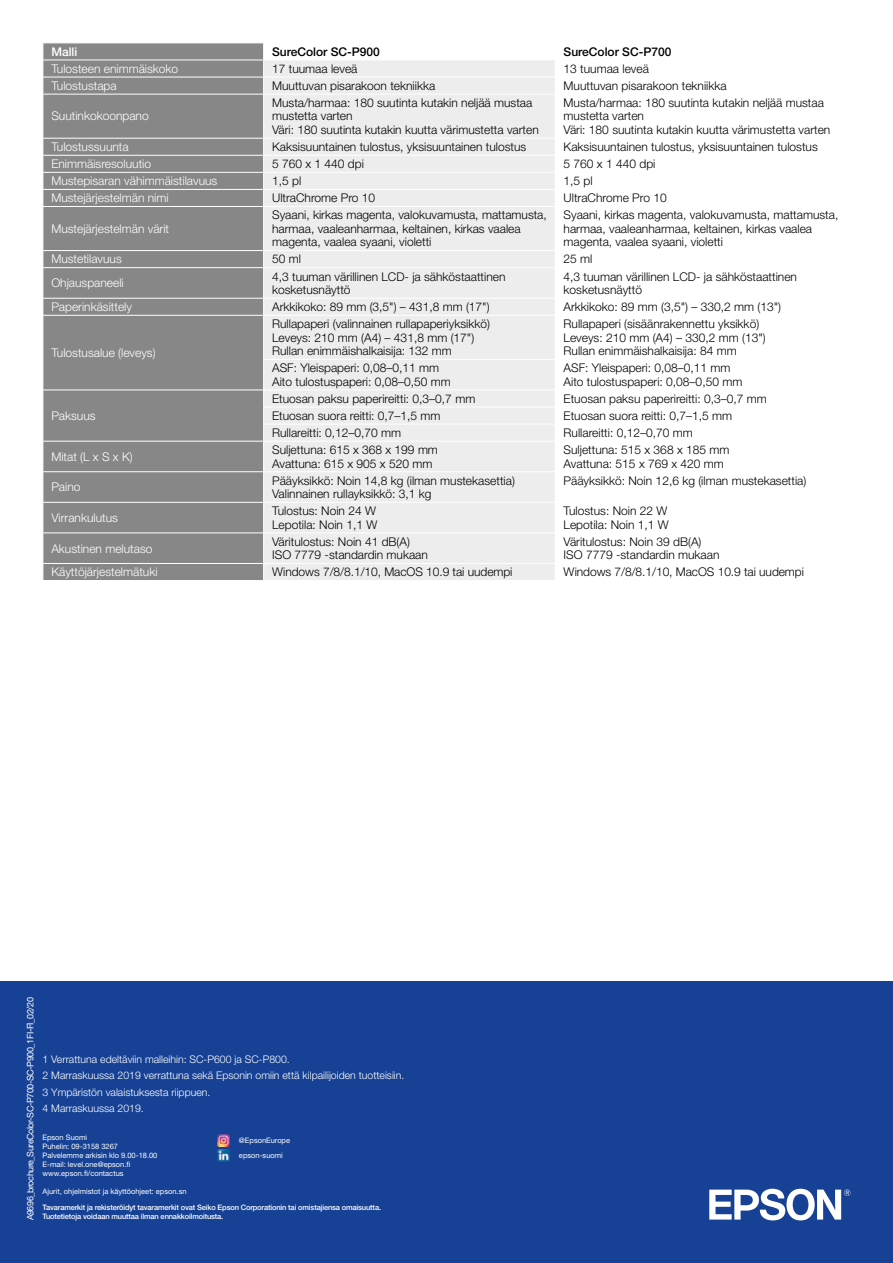
<style>
.page{position:relative;width:893px;height:1263px;background:#fff}
.page>*{position:absolute;margin:0;border:0;box-sizing:border-box;transform-origin:0 0}
.t1{font:300 12px/13.5px "Helvetica Neue LT Pro";color:#000}
.t2{font:300 12px "Helvetica Neue LT Pro";color:#fff}
.t3{font:500 12px "Helvetica Neue LT Pro";color:#000}
.t4{font:500 12px "Helvetica Neue LT Pro";color:#fff}
.t5{font:300 10.5px/16.2px "Helvetica Neue LT Pro";color:#fff}
.t6{font:9px "Helvetica Neue LT Pro";letter-spacing:-.05em;color:#fff}
.t7{font:7.5px/9px "Helvetica Neue LT Std";color:#fff}
.t8{font:500 7.5px/9px "Helvetica Neue LT Std";letter-spacing:-.02em;color:#fff}
</style>
<div class="page">
<div style="left:0;top:981px;width:893px;height:282px;background:#164194"></div>
<svg style="left:709px;top:1189px;width:141px;height:31px"></svg>
<div style="left:44px;top:44px;width:219px;height:536px;background:#878787"></div>
<div style="left:264px;top:61px;width:291px;height:519px;background:#ededed"></div>
<hr style="left:264px;top:77px;width:291px;height:1px;background:#fff">
<svg style="left:263px;top:43px;width:1px;height:51px"></svg>
<hr style="left:264px;top:94px;width:291px;height:1px;background:#fff">
<hr style="left:264px;top:138px;width:291px;height:1px;background:#fff">
<hr style="left:264px;top:155px;width:291px;height:1px;background:#fff">
<hr style="left:264px;top:172px;width:291px;height:1px;background:#fff">
<hr style="left:264px;top:189px;width:291px;height:1px;background:#fff">
<hr style="left:264px;top:206px;width:291px;height:1px;background:#fff">
<hr style="left:264px;top:250px;width:291px;height:1px;background:#fff">
<hr style="left:264px;top:267px;width:291px;height:1px;background:#fff">
<hr style="left:264px;top:298px;width:291px;height:1px;background:#fff">
<hr style="left:264px;top:315px;width:291px;height:1px;background:#fff">
<hr style="left:263px;top:359px;width:292px;height:1px;background:#fff">
<hr style="left:264px;top:390px;width:291px;height:1px;background:#fff">
<hr style="left:263px;top:407px;width:292px;height:1px;background:#fff">
<hr style="left:263px;top:424px;width:292px;height:1px;background:#fff">
<hr style="left:264px;top:441px;width:291px;height:1px;background:#fff">
<hr style="left:264px;top:471px;width:291px;height:1px;background:#fff">
<hr style="left:264px;top:502px;width:291px;height:1px;background:#fff">
<hr style="left:264px;top:532px;width:291px;height:1px;background:#fff">
<hr style="left:264px;top:563px;width:291px;height:1px;background:#fff">
<hr style="left:43px;top:60px;width:221px;height:1px;background:#fff">
<hr style="left:43px;top:77px;width:221px;height:1px;background:#fff">
<svg style="left:43px;top:43px;width:1px;height:51px"></svg>
<hr style="left:43px;top:94px;width:221px;height:1px;background:#fff">
<hr style="left:43px;top:138px;width:221px;height:1px;background:#fff">
<hr style="left:43px;top:155px;width:221px;height:1px;background:#fff">
<hr style="left:43px;top:172px;width:221px;height:1px;background:#fff">
<hr style="left:43px;top:189px;width:221px;height:1px;background:#fff">
<svg style="left:43px;top:139px;width:1px;height:67px"></svg>
<hr style="left:43px;top:206px;width:221px;height:1px;background:#fff">
<hr style="left:43px;top:250px;width:221px;height:1px;background:#fff">
<svg style="left:43px;top:251px;width:1px;height:16px"></svg>
<hr style="left:43px;top:267px;width:221px;height:1px;background:#fff">
<hr style="left:43px;top:298px;width:221px;height:1px;background:#fff">
<svg style="left:43px;top:299px;width:1px;height:16px"></svg>
<hr style="left:43px;top:315px;width:221px;height:1px;background:#fff">
<hr style="left:43px;top:390px;width:221px;height:1px;background:#fff">
<svg style="left:43px;top:390px;width:1px;height:51px"></svg>
<hr style="left:43px;top:441px;width:221px;height:1px;background:#fff">
<hr style="left:43px;top:471px;width:221px;height:1px;background:#fff">
<hr style="left:43px;top:502px;width:221px;height:1px;background:#fff">
<svg style="left:43px;top:503px;width:1px;height:29px"></svg>
<hr style="left:43px;top:532px;width:221px;height:1px;background:#fff">
<hr style="left:43px;top:563px;width:221px;height:1px;background:#fff">
<svg style="left:43px;top:564px;width:1px;height:16px"></svg>
<svg style="left:218px;top:1135px;width:12px;height:26px"></svg>
<p class="t4" style="left:51px;top:44px;width:28px">Malli</p>
<p class="t3" style="left:272px;top:44px;width:109px">SureColor SC-P900</p>
<p class="t3" style="left:564px;top:44px;width:109px">SureColor SC-P700</p>
<p class="t2" style="left:51px;top:61px;width:128px">Tulosteen enimmäiskoko</p>
<p class="t1" style="left:272px;top:62px;width:87px">17 tuumaa leveä</p>
<p class="t1" style="left:564px;top:62px;width:87px">13 tuumaa leveä</p>
<p class="t2" style="left:51px;top:78px;width:67px">Tulostustapa</p>
<p class="t1" style="left:272px;top:79px;width:165px">Muuttuvan pisarakoon tekniikka</p>
<p class="t1" style="left:564px;top:79px;width:165px">Muuttuvan pisarakoon tekniikka</p>
<p class="t2" style="left:51px;top:109px;width:99px">Suutinkokoonpano</p>
<p class="t1" style="left:272px;top:96px;width:268px">Musta/harmaa: 180 suutinta kutakin neljää mustaa mustetta varten<br>Väri: 180 suutinta kutakin kuutta värimustetta varten</p>
<p class="t1" style="left:564px;top:96px;width:268px">Musta/harmaa: 180 suutinta kutakin neljää mustaa mustetta varten<br>Väri: 180 suutinta kutakin kuutta värimustetta varten</p>
<p class="t2" style="left:51px;top:139px;width:79px">Tulostussuunta</p>
<p class="t1" style="left:272px;top:140px;width:256px">Kaksisuuntainen tulostus, yksisuuntainen tulostus</p>
<p class="t1" style="left:564px;top:140px;width:256px">Kaksisuuntainen tulostus, yksisuuntainen tulostus</p>
<p class="t2" style="left:51px;top:156px;width:101px">Enimmäisresoluutio</p>
<p class="t1" style="left:272px;top:157px;width:93px">5 760 x 1 440 dpi</p>
<p class="t1" style="left:564px;top:157px;width:93px">5 760 x 1 440 dpi</p>
<p class="t2" style="left:51px;top:174px;width:167px">Mustepisaran vähimmäistilavuus</p>
<p class="t1" style="left:272px;top:174px;width:31px">1,5 pl</p>
<p class="t1" style="left:564px;top:174px;width:31px">1,5 pl</p>
<p class="t2" style="left:51px;top:191px;width:119px">Mustejärjestelmän nimi</p>
<p class="t1" style="left:272px;top:191px;width:105px">UltraChrome Pro 10</p>
<p class="t1" style="left:564px;top:191px;width:105px">UltraChrome Pro 10</p>
<p class="t2" style="left:51px;top:221px;width:119px">Mustejärjestelmän värit</p>
<p class="t1" style="left:272px;top:208px;width:276px">Syaani, kirkas magenta, valokuvamusta, mattamusta, harmaa, vaaleanharmaa, keltainen, kirkas vaalea magenta, vaalea syaani, violetti</p>
<p class="t1" style="left:564px;top:208px;width:276px">Syaani, kirkas magenta, valokuvamusta, mattamusta, harmaa, vaaleanharmaa, keltainen, kirkas vaalea magenta, vaalea syaani, violetti</p>
<p class="t2" style="left:51px;top:252px;width:72px">Mustetilavuus</p>
<p class="t1" style="left:272px;top:252px;width:30px">50 ml</p>
<p class="t1" style="left:564px;top:252px;width:30px">25 ml</p>
<p class="t2" style="left:51px;top:276px;width:74px">Ohjauspaneeli</p>
<p class="t1" style="left:272px;top:269px;width:235px">4,3 tuuman värillinen LCD- ja sähköstaattinen kosketusnäyttö</p>
<p class="t1" style="left:564px;top:269px;width:235px">4,3 tuuman värillinen LCD- ja sähköstaattinen kosketusnäyttö</p>
<p class="t2" style="left:51px;top:299px;width:82px">Paperinkäsittely</p>
<p class="t1" style="left:272px;top:300px;width:219px">Arkkikoko: 89 mm (3,5") – 431,8 mm (17")</p>
<p class="t1" style="left:564px;top:300px;width:219px">Arkkikoko: 89 mm (3,5") – 330,2 mm (13")</p>
<p class="t2" style="left:51px;top:345px;width:106px">Tulostusalue (leveys)</p>
<p class="t1" style="left:272px;top:317px;width:219px">Rullapaperi (valinnainen rullapaperiyksikkö)<br>Leveys: 210 mm (A4) – 431,8 mm (17")<br>Rullan enimmäishalkaisija: 132 mm</p>
<p class="t1" style="left:564px;top:317px;width:204px">Rullapaperi (sisäänrakennettu yksikkö)<br>Leveys: 210 mm (A4) – 330,2 mm (13")<br>Rullan enimmäishalkaisija: 84 mm</p>
<p class="t1" style="left:272px;top:361px;width:180px">ASF: Yleispaperi: 0,08–0,11 mm<br>Aito tulostuspaperi: 0,08–0,50 mm</p>
<p class="t1" style="left:564px;top:361px;width:180px">ASF: Yleispaperi: 0,08–0,11 mm<br>Aito tulostuspaperi: 0,08–0,50 mm</p>
<p class="t2" style="left:51px;top:408px;width:46px">Paksuus</p>
<p class="t1" style="left:272px;top:391px;width:205px">Etuosan paksu paperireitti: 0,3–0,7 mm</p>
<p class="t1" style="left:564px;top:391px;width:205px">Etuosan paksu paperireitti: 0,3–0,7 mm</p>
<p class="t1" style="left:272px;top:409px;width:170px">Etuosan suora reitti: 0,7–1,5 mm</p>
<p class="t1" style="left:564px;top:409px;width:170px">Etuosan suora reitti: 0,7–1,5 mm</p>
<p class="t1" style="left:272px;top:426px;width:131px">Rullareitti: 0,12–0,70 mm</p>
<p class="t1" style="left:564px;top:426px;width:131px">Rullareitti: 0,12–0,70 mm</p>
<p class="t2" style="left:51px;top:449px;width:83px">Mitat (L x S x K)</p>
<p class="t1" style="left:272px;top:443px;width:167px">Suljettuna: 615 x 368 x 199 mm<br>Avattuna: 615 x 905 x 520 mm</p>
<p class="t1" style="left:564px;top:443px;width:167px">Suljettuna: 515 x 368 x 185 mm<br>Avattuna: 515 x 769 x 420 mm</p>
<p class="t2" style="left:51px;top:480px;width:31px">Paino</p>
<p class="t1" style="left:272px;top:473px;width:244px">Pääyksikkö: Noin 14,8 kg (ilman mustekasettia)<br>Valinnainen rullayksikkö: 3,1 kg</p>
<p class="t1" style="left:564px;top:473px;width:244px">Pääyksikkö: Noin 12,6 kg (ilman mustekasettia)</p>
<p class="t2" style="left:51px;top:510px;width:68px">Virrankulutus</p>
<p class="t1" style="left:272px;top:504px;width:107px">Tulostus: Noin 24 W<br>Lepotila: Noin 1,1 W</p>
<p class="t1" style="left:564px;top:504px;width:107px">Tulostus: Noin 22 W<br>Lepotila: Noin 1,1 W</p>
<p class="t2" style="left:51px;top:541px;width:103px">Akustinen melutaso</p>
<p class="t1" style="left:272px;top:534px;width:157px">Väritulostus: Noin 41 dB(A)<br>ISO 7779 -standardin mukaan</p>
<p class="t1" style="left:564px;top:534px;width:157px">Väritulostus: Noin 39 dB(A)<br>ISO 7779 -standardin mukaan</p>
<p class="t2" style="left:51px;top:565px;width:108px">Käyttöjärjestelmätuki</p>
<p class="t1" style="left:272px;top:565px;width:242px">Windows 7/8/8.1/10, MacOS 10.9 tai uudempi</p>
<p class="t1" style="left:564px;top:565px;width:242px">Windows 7/8/8.1/10, MacOS 10.9 tai uudempi</p>
<p class="t6" style="left:25px;top:1220px;width:224px;rotate:-90deg">A9696_brochure_SureColor-SC-P700-SC-P900_1FI-FI_02/20</p>
<p class="t5" style="left:43px;top:1051px;width:363px">1 Verrattuna edeltäviin malleihin: SC-P600 ja SC-P800.<br>2 Marraskuussa 2019 verrattuna sekä Epsonin omiin että kilpailijoiden tuotteisiin.<br>3 Ympäristön valaistuksesta riippuen.<br>4 Marraskuussa 2019.</p>
<p class="t7" style="left:43px;top:1133px;width:116px">Epson Suomi<br>Puhelin: 09-3158 3267<br>Palvelemme arkisin klo 9.00-18.00<br>E-mail: level.one@epson.fi www.epson.fi/contactus</p>
<p class="t7" style="left:43px;top:1187px;width:146px">Ajurit, ohjelmistot ja käyttöohjeet: epson.sn</p>
<p class="t8" style="left:43px;top:1203px;width:340px">Tavaramerkit ja rekisteröidyt tavaramerkit ovat Seiko Epson Corporationin tai omistajiensa omaisuutta.<br>Tuotetietoja voidaan muuttaa ilman ennakkoilmoitusta.</p>
<p class="t7" style="left:239px;top:1133px;width:53px;line-height:14.9px">@EpsonEurope epson-suomi</p>
</div>
